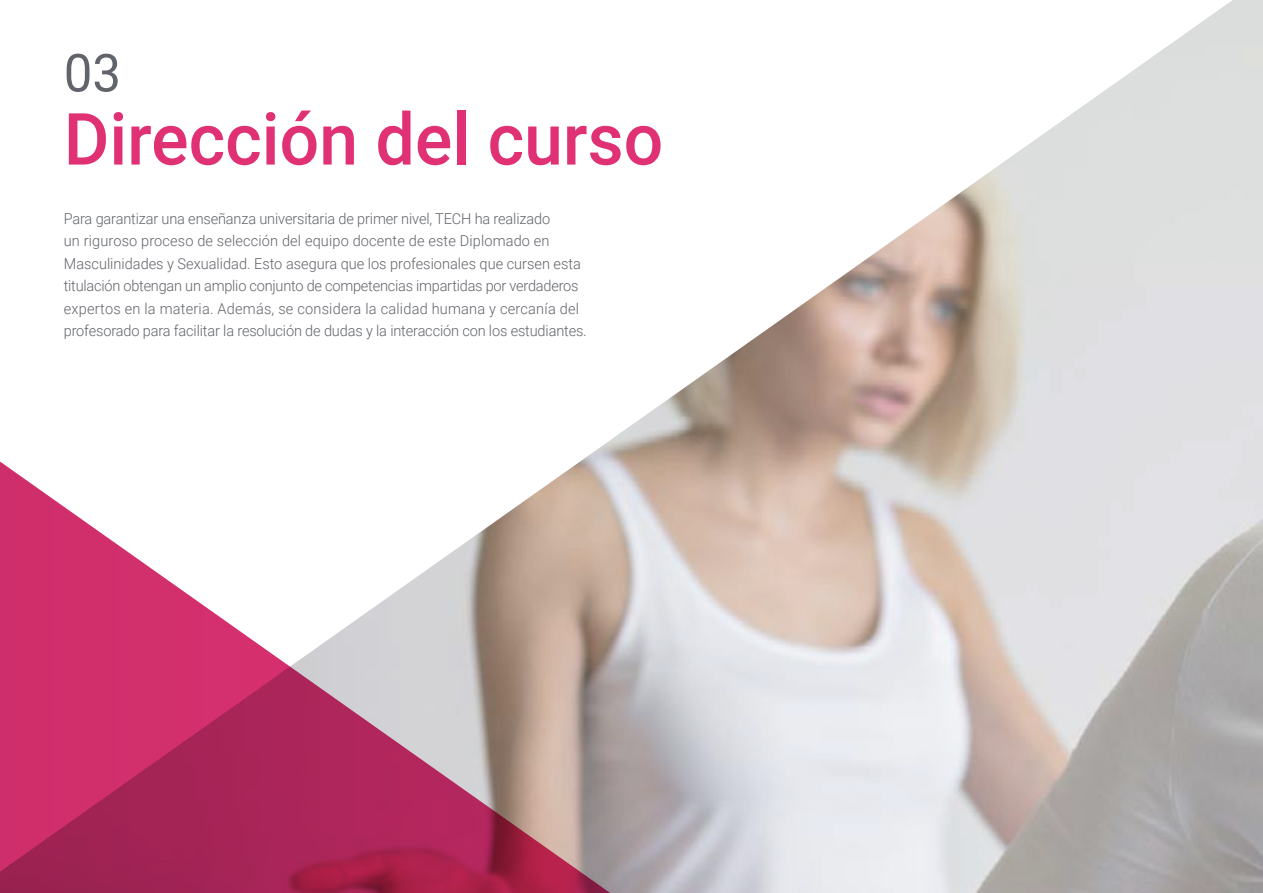
<style>
.page{position:relative;width:1263px;height:893px;background:#fff}
.page>*{position:absolute;margin:0;border:0;box-sizing:border-box;transform-origin:0 0}
.t1{font:500 72px "Roboto";color:#df3174}
.t2{font:52.5px "Roboto";color:#61646a}
.t3{font:300 15px/22.5px "Roboto";letter-spacing:-.01em;color:#61646a}
</style>
<div class="page">
<img style="left:602px;top:0;width:661px;height:893px">
<svg style="left:0;top:446px;width:640px;height:447px"></svg>
<h2 class="t2" style="left:64px;top:36px;width:59px">03</h2>
<h1 class="t1" style="left:64px;top:89px;width:601px">Dirección del curso</h1>
<p class="t3" style="left:64px;top:207px;width:524px">Para garantizar una enseñanza universitaria de primer nivel, TECH ha realizado<br>un riguroso proceso de selección del equipo docente de este Diplomado en Masculinidades y Sexualidad. Esto asegura que los profesionales que cursen esta titulación obtengan un amplio conjunto de competencias impartidas por verdaderos expertos en la materia. Además, se considera la calidad humana y cercanía del profesorado para facilitar la resolución de dudas y la interacción con los estudiantes.</p>
</div>
